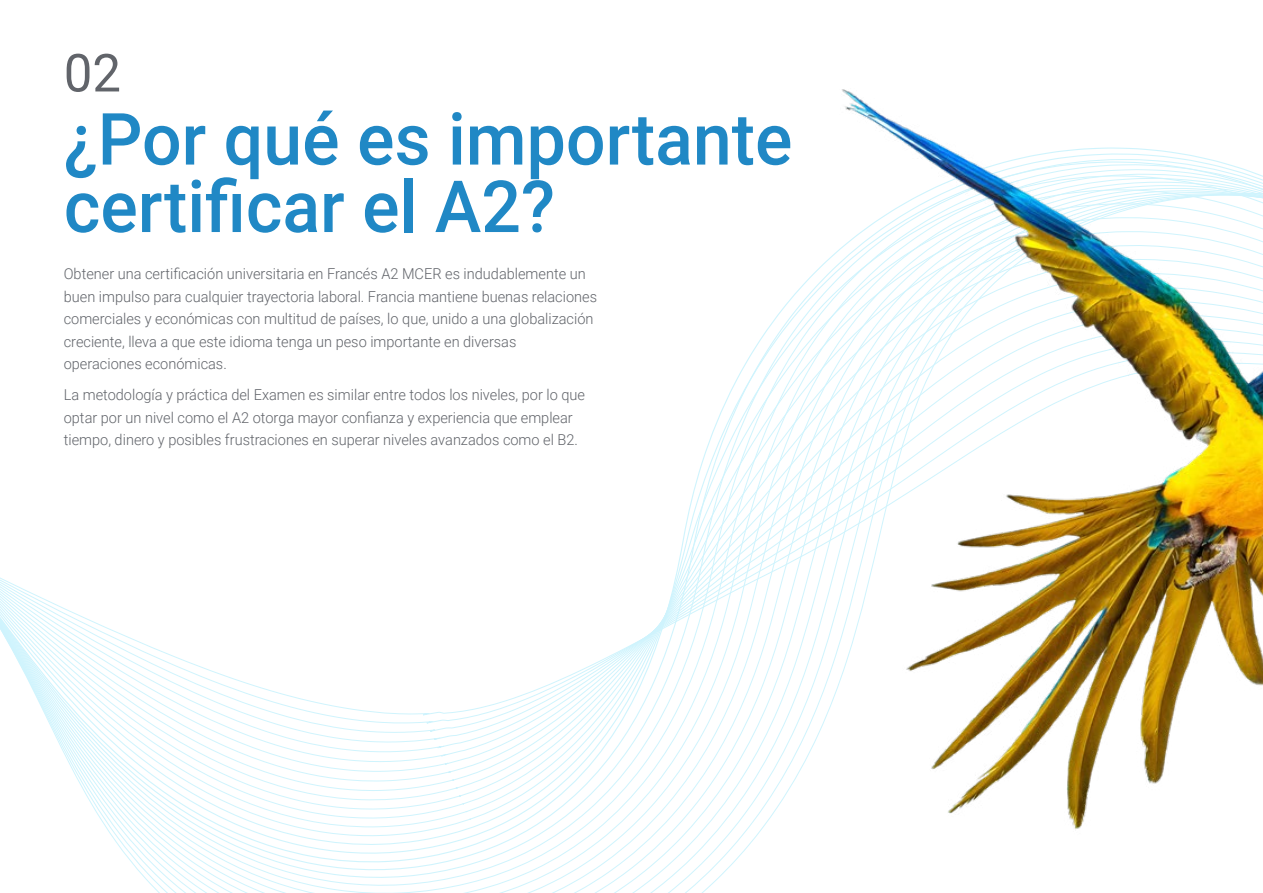
<style>
.page{position:relative;width:1263px;height:893px;background:#fff}
.page>*{position:absolute;margin:0;border:0;box-sizing:border-box;transform-origin:0 0}
.t1{font:500 72px/67.5px "Roboto";color:#2088c5}
.t2{font:52.5px "Roboto";color:#61646a}
.t3{font:300 15px/22.5px "Roboto";color:#61646a}
</style>
<div class="page">
<svg style="left:0;top:317px;width:776px;height:576px"></svg>
<img style="left:776px;top:89px;width:487px;height:741px">
<h2 class="t2" style="left:64px;top:36px;width:59px">02</h2>
<h1 class="t1" style="left:64px;top:103px;width:730px">¿Por qué es importante certificar el A2?</h1>
<p class="t3" style="left:64px;top:262px;width:535px">Obtener una certificación universitaria en Francés A2 MCER es indudablemente un buen impulso para cualquier trayectoria laboral. Francia mantiene buenas relaciones comerciales y económicas con multitud de países, lo que, unido a una globalización creciente, lleva a que este idioma tenga un peso importante en diversas operaciones económicas.</p>
<p class="t3" style="left:64px;top:383px;width:523px">La metodología y práctica del Examen es similar entre todos los niveles, por lo que optar por un nivel como el A2 otorga mayor confianza y experiencia que emplear tiempo, dinero y posibles frustraciones en superar niveles avanzados como el B2.</p>
</div>
